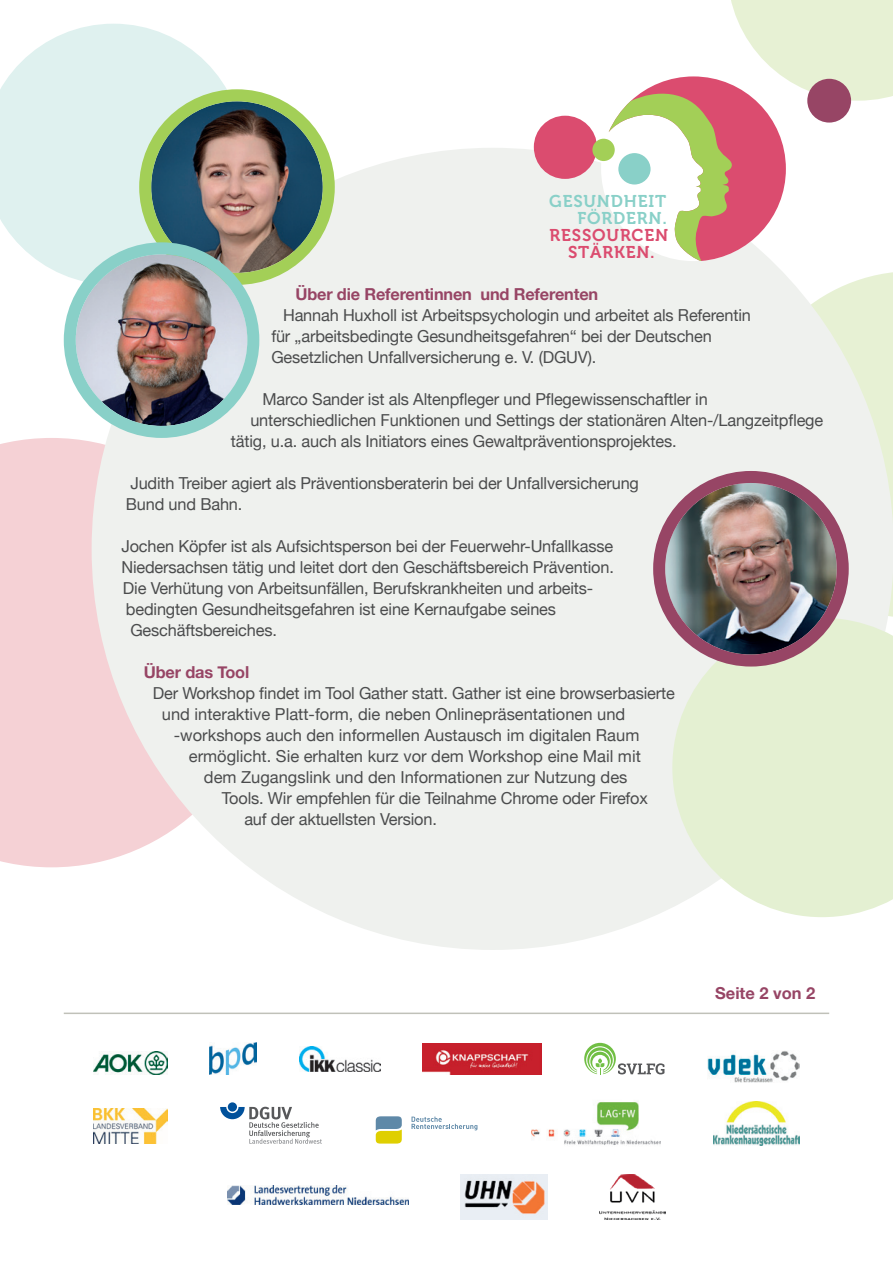
<style>
.page{position:relative;width:893px;height:1263px;background:#fff}
.page>*{position:absolute;margin:0;border:0;box-sizing:border-box;transform-origin:0 0}
.t1{font:16.95px "Museo 700";letter-spacing:.05em;color:#89d0c8}
.t2{font:16.95px/17px "Museo 700";letter-spacing:.05em;color:#db4c6f;text-align:center}
.t3{font:16.5px/21px "Helvetica Neue";letter-spacing:-.01em;color:#4b4c4d}
.t4{font:700 16.5px "Helvetica Neue";letter-spacing:-.01em;color:#974565}
</style>
<div class="page">
<svg style="left:784px;top:272px;width:109px;height:346px;fill:#e7f1d4"></svg>
<div style="left:0;top:438px;width:192px;height:429px;background:#f5d1d5"></div>
<div style="left:92px;top:148px;width:801px;height:802px;background:#eff1ee;border-radius:50%"></div>
<svg style="left:0;top:24px;width:227px;height:261px;background:#e1f1ed"></svg>
<svg style="left:609px;top:0;width:284px;height:261px"></svg>
<div style="left:534px;top:116px;width:63px;height:63px;background:#db4c6f;border-radius:50%"></div>
<div style="left:592px;top:139px;width:23px;height:22px;background:#a3cf57;border-radius:50%"></div>
<div style="left:618px;top:153px;width:33px;height:32px;background:#89d0c8;border-radius:50%"></div>
<svg style="left:672px;top:618px;width:221px;height:299px;background:#e4edd4"></svg>
<hr style="left:64px;top:1012px;width:765px;height:2px;background:#c0c1b9">
<img style="left:93px;top:1108px;width:74px;height:36px">
<div style="left:228px;top:1102px;width:9px;height:9px;background:#01519b;border-radius:50%"></div>
<svg style="left:220px;top:1107px;width:102px;height:37px"></svg>
<svg style="left:376px;top:1116px;width:26px;height:27px"></svg>
<svg style="left:411px;top:1116px;width:66px;height:14px"></svg>
<img style="left:714px;top:1101px;width:86px;height:44px">
<img style="left:531px;top:1101px;width:130px;height:44px">
<img style="left:299px;top:1047px;width:81px;height:25px">
<img style="left:423px;top:1043px;width:118px;height:31px">
<svg style="left:584px;top:1043px;width:80px;height:31px"></svg>
<img style="left:707px;top:1051px;width:93px;height:32px">
<img style="left:93px;top:1052px;width:74px;height:22px">
<img style="left:210px;top:1042px;width:46px;height:32px">
<img style="left:227px;top:1186px;width:181px;height:18px">
<img style="left:460px;top:1174px;width:88px;height:45px">
<img style="left:600px;top:1174px;width:66px;height:45px">
<img style="left:151px;top:101px;width:172px;height:172px;border-radius:86px">
<div style="left:139px;top:89px;width:196px;height:196px;border:12px solid #a3cf57;border-radius:50%"></div>
<img style="left:76px;top:254px;width:171px;height:172px;border-radius:86px">
<div style="left:64px;top:242px;width:195px;height:196px;border:12px solid #89d0c8;border-radius:50%"></div>
<img style="left:665px;top:483px;width:172px;height:171px;border-radius:86px">
<div style="left:653px;top:471px;width:196px;height:195px;border:12px solid #974565;border-radius:50%"></div>
<p class="t1" style="left:549px;top:192px;width:119px">GESUNDHEIT</p>
<p class="t1" style="left:577px;top:209px;width:91px">FÖRDERN.</p>
<p class="t2" style="left:550px;top:227px;width:120px">RESSOURCEN<br>STÄRKEN.</p>
<p class="t4" style="left:295px;top:281px;width:304px">Über die Referentinnen und Referenten</p>
<p class="t3" style="left:271px;top:306px;width:481px;text-indent:12px">Hannah Huxholl ist Arbeitspsychologin und arbeitet als Referentin für „arbeitsbedingte Gesundheitsgefahren“ bei der Deutschen<br>Gesetzlichen Unfallversicherung e. V. (DGUV).</p>
<p class="t3" style="left:262px;top:390px;width:447px">Marco Sander ist als Altenpfleger und Pflegewissenschaftler in</p>
<p class="t3" style="left:250px;top:411px;width:574px">unterschiedlichen Funktionen und Settings der stationären Alten-/Langzeitpflege</p>
<p class="t3" style="left:231px;top:432px;width:447px">tätig, u.a. auch als Initiators eines Gewaltpräventionsprojektes.</p>
<p class="t3" style="left:126px;top:474px;width:515px">Judith Treiber agiert als Präventionsberaterin bei der Unfallversicherung<br>Bund und Bahn.</p>
<p class="t3" style="left:121px;top:537px;width:493px">Jochen Köpfer ist als Aufsichtsperson bei der Feuerwehr-Unfallkasse</p>
<p class="t3" style="left:121px;top:558px;width:494px">Niedersachsen tätig und leitet dort den Geschäftsbereich Prävention.</p>
<p class="t3" style="left:123px;top:579px;width:472px">Die Verhütung von Arbeitsunfällen, Berufskrankheiten und arbeits-</p>
<p class="t3" style="left:126px;top:600px;width:432px">bedingten Gesundheitsgefahren ist eine Kernaufgabe seines</p>
<p class="t3" style="left:130px;top:621px;width:148px">Geschäftsbereiches.</p>
<p class="t4" style="left:144px;top:659px;width:107px">Über das Tool</p>
<p class="t3" style="left:153px;top:684px;width:524px">Der Workshop findet im Tool Gather statt. Gather ist eine browserbasierte</p>
<p class="t3" style="left:162px;top:705px;width:465px">und interaktive Platt-form, die neben Onlinepräsentationen und</p>
<p class="t3" style="left:174px;top:726px;width:467px">-workshops auch den informellen Austausch im digitalen Raum</p>
<p class="t3" style="left:189px;top:747px;width:453px">ermöglicht. Sie erhalten kurz vor dem Workshop eine Mail mit</p>
<p class="t3" style="left:204px;top:768px;width:425px">dem Zugangslink und den Informationen zur Nutzung des</p>
<p class="t3" style="left:222px;top:789px;width:428px">Tools. Wir empfehlen für die Teilnahme Chrome oder Firefox</p>
<p class="t3" style="left:244px;top:810px;width:194px">auf der aktuellsten Version.</p>
<p class="t4" style="left:715px;top:980px;width:102px">Seite 2 von 2</p>
</div>
